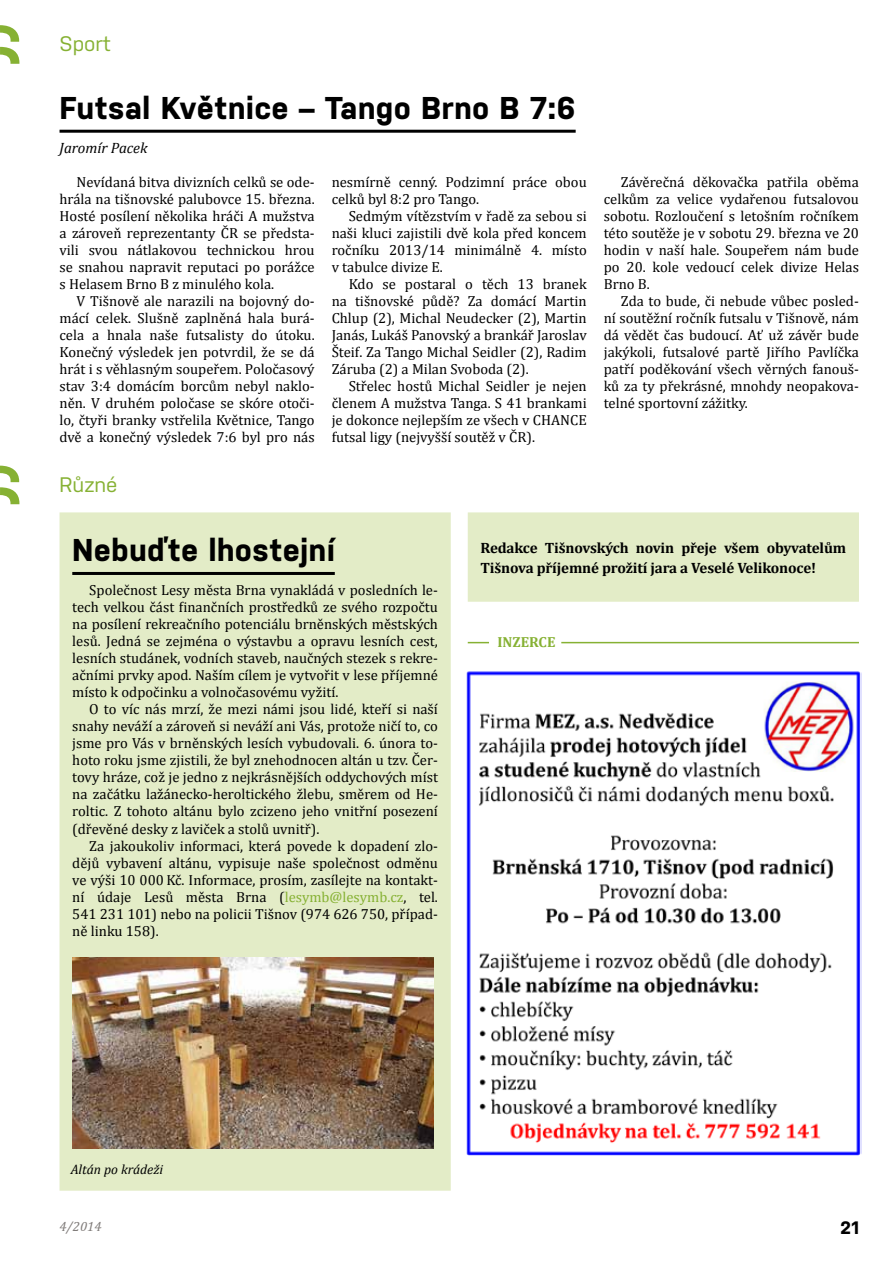
<style>
.page{position:relative;width:893px;height:1263px;background:#fff}
.page>*{position:absolute;margin:0;border:0;box-sizing:border-box;transform-origin:0 0}
.t1{font:700 31.5px "Nudista";letter-spacing:.005em;color:#000}
.t2{font:21px "Nudista";color:#86b133}
.t3{font:700 18px "Nudista";color:#000}
.t4{font:700 15px/19.5px "Cambria";letter-spacing:-.01em;color:#000}
.t5{font:italic 15px "Cambria";color:#000}
.t6{font:14.7px/17px "Cambria";color:#000;text-align:justify}
.t7{font:700 14.7px "Cambria";color:#86b133}
.t8{font:italic 13.5px "Cambria";color:#000}
.t9{font:italic 13.5px "Cambria";color:#807c7a}
.s1{color:#86b133}
</style>
<div class="page">
<svg style="left:0;top:25px;width:19px;height:39px"></svg>
<hr style="left:60px;top:130px;width:516px;height:3px;background:#000">
<svg style="left:59px;top:512px;width:392px;height:679px;background:#e3ecc9"></svg>
<img style="left:466px;top:671px;width:396px;height:484px">
<svg style="left:468px;top:642px;width:21px;height:1px"></svg>
<hr style="left:561px;top:642px;width:298px;height:1px;background:#86b133">
<svg style="left:0;top:466px;width:19px;height:38px"></svg>
<div style="left:467px;top:512px;width:392px;height:90px;background:#e3ecc7"></div>
<img style="left:72px;top:957px;width:362px;height:191px">
<h2 class="t2" style="left:60px;top:29px;width:53px">Sport</h2>
<h1 class="t1" style="left:60px;top:85px;width:518px">Futsal Květnice – Tango Brno B 7:6</h1>
<p class="t5" style="left:60px;top:137px;width:89px">Jaromír Pacek</p>
<p class="t6" style="left:60px;top:174px;width:257px;text-indent:17px">Nevídaná bitva divizních celků se ode&shy;hrála na tišnovské palubovce 15. března.<br>Hosté posílení několika hráči A mužstva a zároveň reprezentanty ČR se předsta&shy;vili svou nátlakovou technickou hrou se snahou napravit reputaci po porážce s Helasem Brno B z minulého kola.</p>
<p class="t6" style="left:60px;top:293px;width:257px;text-indent:17px">V Tišnově ale narazili na bojovný do&shy;mácí celek. Slušně zaplněná hala burá&shy;cela a hnala naše futsalisty do útoku.<br>Konečný výsledek jen potvrdil, že se dá hrát i s věhlasným soupeřem. Poločasový stav 3:4 domácím borcům nebyl naklo&shy;něn. V druhém poločase se skóre otoči&shy;lo, čtyři branky vstřelila Květnice, Tango dvě a konečný výsledek 7:6 byl pro nás</p>
<p class="t6" style="left:332px;top:174px;width:257px">nesmírně cenný. Podzimní práce obou celků byl 8:2 pro Tango.</p>
<p class="t6" style="left:332px;top:208px;width:257px;text-indent:17px">Sedmým vítězstvím v řadě za sebou si naši kluci zajistili dvě kola před koncem ročníku 2013/14 minimálně 4. místo v tabulce divize E.</p>
<p class="t6" style="left:332px;top:276px;width:257px;text-indent:17px">Kdo se postaral o těch 13 branek na tišnovské půdě? Za domácí Martin Chlup (2), Michal Neudecker (2), Martin Janás, Lukáš Panovský a brankář Jaroslav Šteif. Za Tango Michal Seidler (2), Radim Záruba (2) a Milan Svoboda (2).</p>
<p class="t6" style="left:332px;top:378px;width:257px;text-indent:17px">Střelec hostů Michal Seidler je nejen členem A mužstva Tanga. S 41 brankami je dokonce nejlepším ze všech v CHANCE futsal ligy (nejvyšší soutěž v ČR).</p>
<h2 class="t2" style="left:60px;top:469px;width:60px">Různé</h2>
<p class="t6" style="left:604px;top:174px;width:257px;text-indent:17px">Závěrečná děkovačka patřila oběma celkům za velice vydařenou futsalovou sobotu. Rozloučení s letošním ročníkem této soutěže je v sobotu 29. března ve 20 hodin v naší hale. Soupeřem nám bude po 20. kole vedoucí celek divize Helas Brno B.</p>
<p class="t6" style="left:604px;top:293px;width:257px;text-indent:17px">Zda to bude, či nebude vůbec posled&shy;ní soutěžní ročník futsalu v Tišnově, nám dá vědět čas budoucí. Ať už závěr bude jakýkoli, futsalové partě Jiřího Pavlíčka patří poděkování všech věrných fanouš&shy;ků za ty překrásné, mnohdy neopakova&shy;telné sportovní zážitky.</p>
<h1 class="t1" style="left:72px;top:527px;width:264px">Nebuďte lhostejní</h1>
<p class="t6" style="left:72px;top:582px;width:367px;text-indent:17px">Společnost Lesy města Brna vynakládá v posledních le&shy;tech velkou část finančních prostředků ze svého rozpočtu na posílení rekreačního potenciálu brněnských městských lesů. Jedná se zejména o výstavbu a opravu lesních cest, lesních studánek, vodních staveb, naučných stezek s rekre&shy;ačními prvky apod. Naším cílem je vytvořit v lese příjemné místo k odpočinku a volnočasovému vyžití.</p>
<p class="t6" style="left:72px;top:701px;width:367px;text-indent:17px">O to víc nás mrzí, že mezi námi jsou lidé, kteří si naší snahy neváží a zároveň si neváží ani Vás, protože ničí to, co jsme pro Vás v brněnských lesích vybudovali. 6. února to&shy;hoto roku jsme zjistili, že byl znehodnocen altán u tzv. Čer&shy;tovy hráze, což je jedno z nejkrásnějších oddychových míst na začátku lažánecko-heroltického žlebu, směrem od He&shy;roltic. Z tohoto altánu bylo zcizeno jeho vnitřní posezení (dřevěné desky z laviček a stolů uvnitř).</p>
<p class="t6" style="left:72px;top:837px;width:367px;text-indent:17px">Za jakoukoliv informaci, která povede k dopadení zlo&shy;dějů vybavení altánu, vypisuje naše společnost odměnu ve výši 10 000 Kč. Informace, prosím, zasílejte na kontakt&shy;ní údaje Lesů města Brna (<span class="s1">lesymb@lesymb.cz</span>, tel.<br>541 231 101) nebo na policii Tišnov (974 626 750, případ&shy;ně linku 158).</p>
<p class="t4" style="left:480px;top:538px;width:367px">Redakce Tišnovských novin přeje všem obyvatelům<br>Tišnova příjemné prožití jara a Veselé Velikonoce!</p>
<p class="t7" style="left:497px;top:631px;width:59px">INZERCE</p>
<p class="t8" style="left:71px;top:1159px;width:94px">Altán po krádeži</p>
<p class="t9" style="left:60px;top:1217px;width:43px">4/2014</p>
<p class="t3" style="left:840px;top:1214px;width:20px">21</p>
</div>
